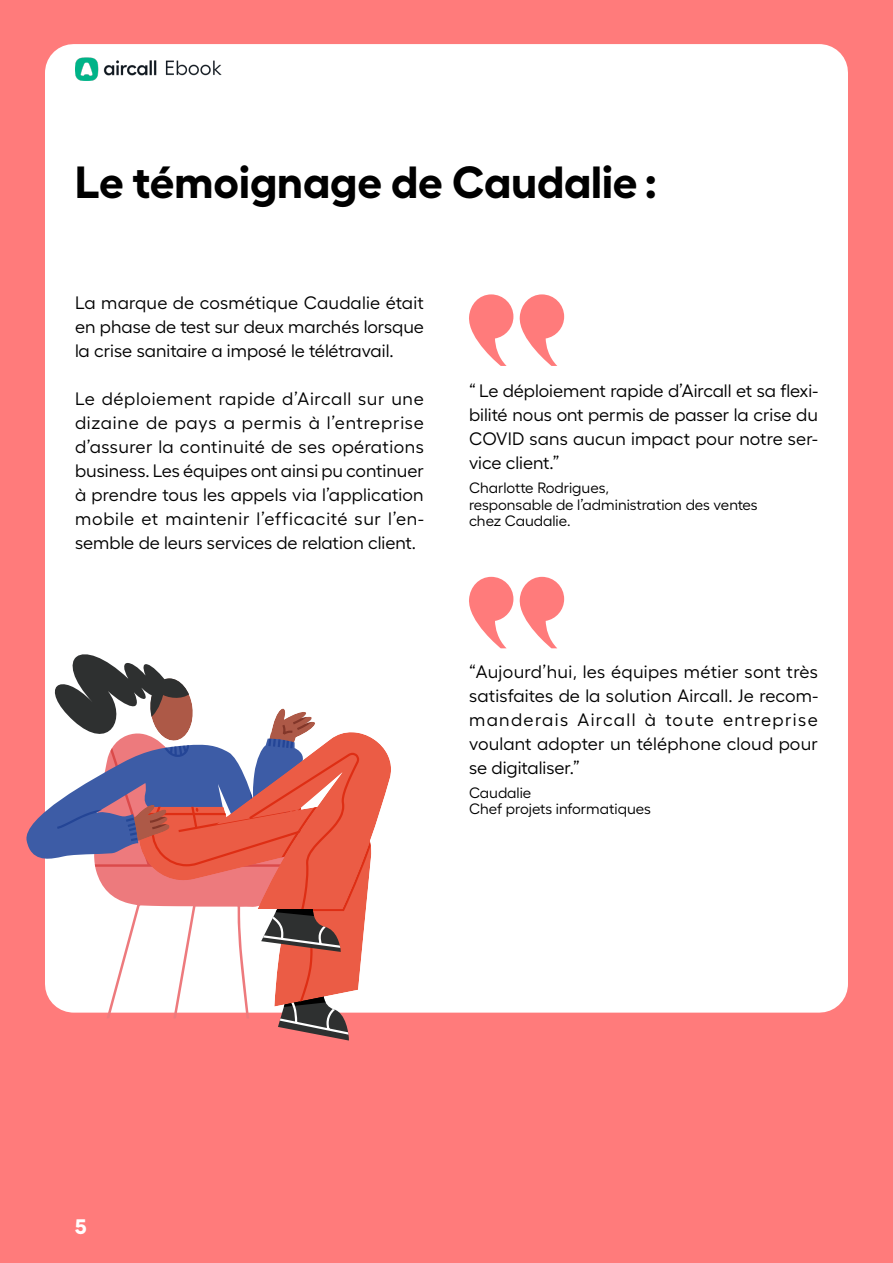
<style>
.page{position:relative;width:893px;height:1263px;background:#ff7b7b}
.page>*{position:absolute;margin:0;border:0;box-sizing:border-box;transform-origin:0 0}
.t1{font:700 45px "Fellix";color:#000}
.t2{font:700 21px "Fellix";color:#fff}
.t3{font:18px/24px "Fellix";color:#000;text-align:justify}
.t4{font:15px/16.5px "Fellix";color:#000}
</style>
<div class="page">
<div style="left:45px;top:44px;width:803px;height:969px;background:#fff"></div>
<img style="left:75px;top:54px;width:146px;height:27px">
<svg style="left:469px;top:294px;width:95px;height:72px"></svg>
<svg style="left:469px;top:577px;width:95px;height:71px"></svg>
<svg style="left:26px;top:633px;width:371px;height:407px"></svg>
<h1 class="t1" style="left:75px;top:146px;width:584px">Le témoignage de Caudalie :</h1>
<p class="t3" style="left:75px;top:289px;width:350px">La marque de cosmétique Caudalie était en phase de test sur deux marchés lorsque la crise sanitaire a imposé le télétravail.</p>
<p class="t3" style="left:75px;top:385px;width:350px">Le déploiement rapide d’Aircall sur une dizaine de pays a permis à l’entreprise d’assurer la continuité de ses opérations business. Les équipes ont ainsi pu continuer à prendre tous les appels via l’application mobile et maintenir l’efficacité sur l’en&shy;semble de leurs services de relation client.</p>
<p class="t3" style="left:469px;top:377px;width:350px">“ Le déploiement rapide d’Aircall et sa flexi&shy;bilité nous ont permis de passer la crise du COVID sans aucun impact pour notre ser&shy;vice client.”</p>
<p class="t4" style="left:469px;top:478px;width:290px">Charlotte Rodrigues,<br>responsable de l’administration des ventes chez Caudalie.</p>
<p class="t3" style="left:469px;top:658px;width:351px">“Aujourd’hui, les équipes métier sont très satisfaites de la solution Aircall. Je recom&shy;manderais Aircall à toute entreprise voulant adopter un téléphone cloud pour se digitaliser.”</p>
<p class="t4" style="left:469px;top:783px;width:183px">Caudalie<br>Chef projets informatiques</p>
<p class="t2" style="left:75px;top:1210px;width:13px">5</p>
</div>
